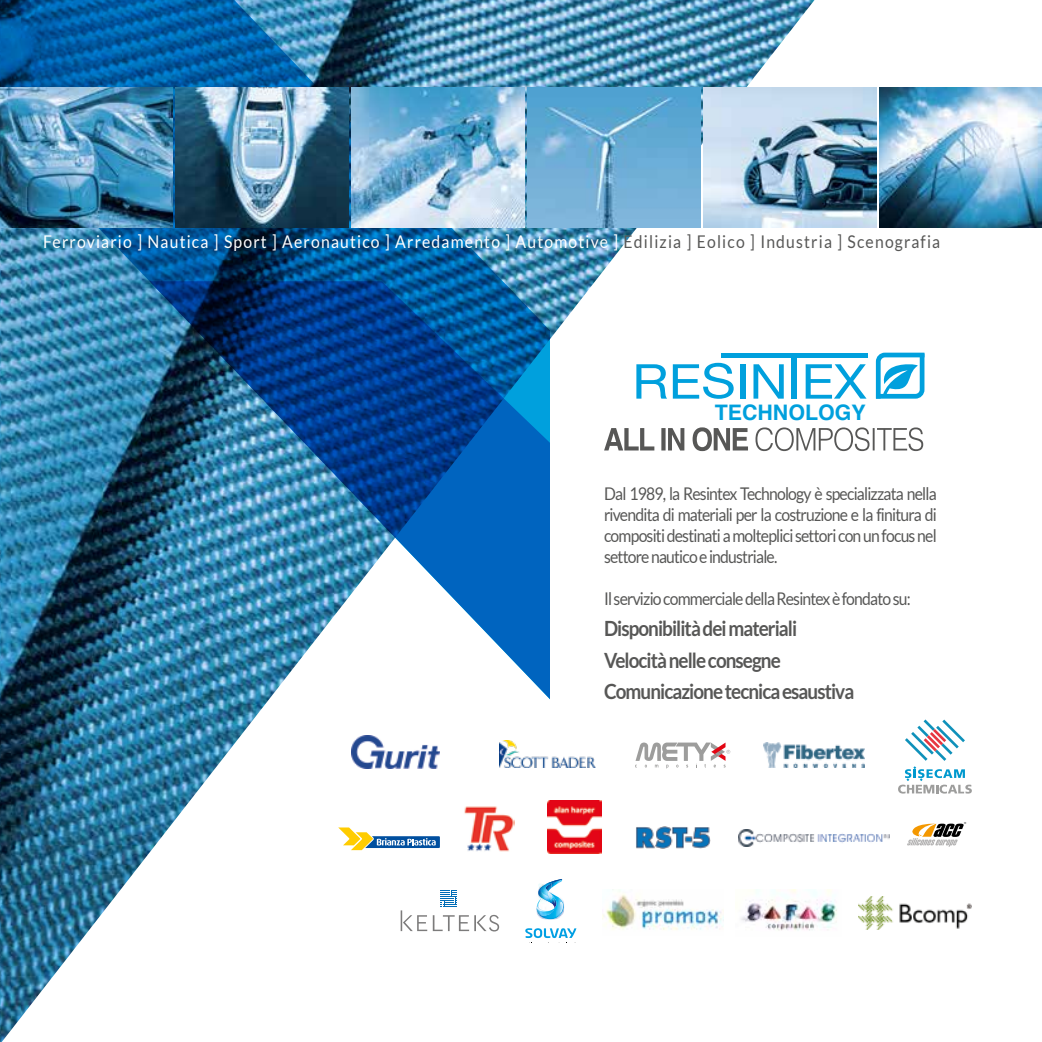
<style>
.page{position:relative;width:1042px;height:1042px;background:#fff}
.page>*{position:absolute;margin:0;border:0;box-sizing:border-box;transform-origin:0 0}
.t1{font:700 21.35px "Helvetica";color:#00a0dd}
.t2{font:700 21px/31.5px "Lato";letter-spacing:-.05em;color:#575756;scale:.9 1}
.t3{font:17.5px/21px "Lato";letter-spacing:-.05em;color:#575756;text-align:justify;scale:.9 1}
.t4{font:17.5px "Lato";letter-spacing:.075em;color:#fff;scale:.9 1}
.t5{font:2.8px "Helvetica";color:#000}
.s1{color:#575756}
</style>
<div class="page">
<img style="left:0;top:0;width:816px;height:1042px">
<img style="left:0;top:0;width:550px;height:710px">
<img style="left:149px;top:281px;width:401px;height:429px">
<img style="left:703px;top:88px;width:173px;height:139px">
<img style="left:528px;top:88px;width:172px;height:139px">
<img style="left:879px;top:88px;width:163px;height:139px">
<img style="left:176px;top:88px;width:172px;height:139px">
<img style="left:0;top:88px;width:173px;height:139px">
<img style="left:351px;top:88px;width:173px;height:139px">
<hr style="left:721px;top:353px;width:146px;height:4px;background:#00a0dd">
<svg style="left:636px;top:364px;width:31px;height:35px"></svg>
<svg style="left:673px;top:363px;width:60px;height:36px"></svg>
<div style="left:740px;top:364px;width:5px;height:35px;background:#00a0dd"></div>
<div style="left:792px;top:357px;width:5px;height:42px;background:#00a0dd"></div>
<svg style="left:753px;top:364px;width:31px;height:35px"></svg>
<svg style="left:805px;top:349px;width:120px;height:54px"></svg>
<svg style="left:604px;top:427px;width:319px;height:24px"></svg>
<img style="left:764px;top:742px;width:100px;height:25px">
<img style="left:352px;top:736px;width:88px;height:32px">
<img style="left:499px;top:741px;width:96px;height:27px">
<svg style="left:338px;top:827px;width:102px;height:23px"></svg>
<img style="left:462px;top:804px;width:53px;height:50px">
<svg style="left:907px;top:823px;width:57px;height:23px"></svg>
<img style="left:739px;top:830px;width:150px;height:16px">
<img style="left:635px;top:826px;width:76px;height:23px">
<img style="left:602px;top:889px;width:121px;height:47px">
<img style="left:736px;top:890px;width:101px;height:46px">
<img style="left:858px;top:896px;width:114px;height:33px">
<svg style="left:525px;top:928px;width:51px;height:10px"></svg>
<img style="left:537px;top:892px;width:32px;height:27px">
<svg style="left:536px;top:879px;width:27px;height:38px"></svg>
<svg style="left:401px;top:890px;width:98px;height:41px"></svg>
<img style="left:548px;top:801px;width:53px;height:53px">
<svg style="left:635px;top:742px;width:95px;height:26px"></svg>
<svg style="left:898px;top:719px;width:74px;height:74px"></svg>
<p class="t4" style="left:43px;top:232px;width:998px">Ferroviario ] Nautica ] Sport ] Aeronautico ] Arredamento ] Automotive ] <span class="s1">Edilizia ] Eolico ] Industria ] Scenografia</span></p>
<p class="t1" style="left:715px;top:395px;width:152px">TECHNOLOGY</p>
<p class="t3" style="left:604px;top:483px;width:371px">Dal 1989, la Resintex Technology è specializzata nella rivendita di materiali per la costruzione e la finitura di compositi destinati a molteplici settori con un focus nel settore nautico e industriale.</p>
<p class="t3" style="left:604px;top:588px;width:342px">Il servizio commerciale della Resintex è fondato su:</p>
<p class="t2" style="left:604px;top:613px;width:279px">Disponibilità dei materiali<br>Velocità nelle consegne<br>Comunicazione tecnica esaustiva</p>
<p class="t5" style="left:964px;top:821px;width:4px">®</p>
</div>
